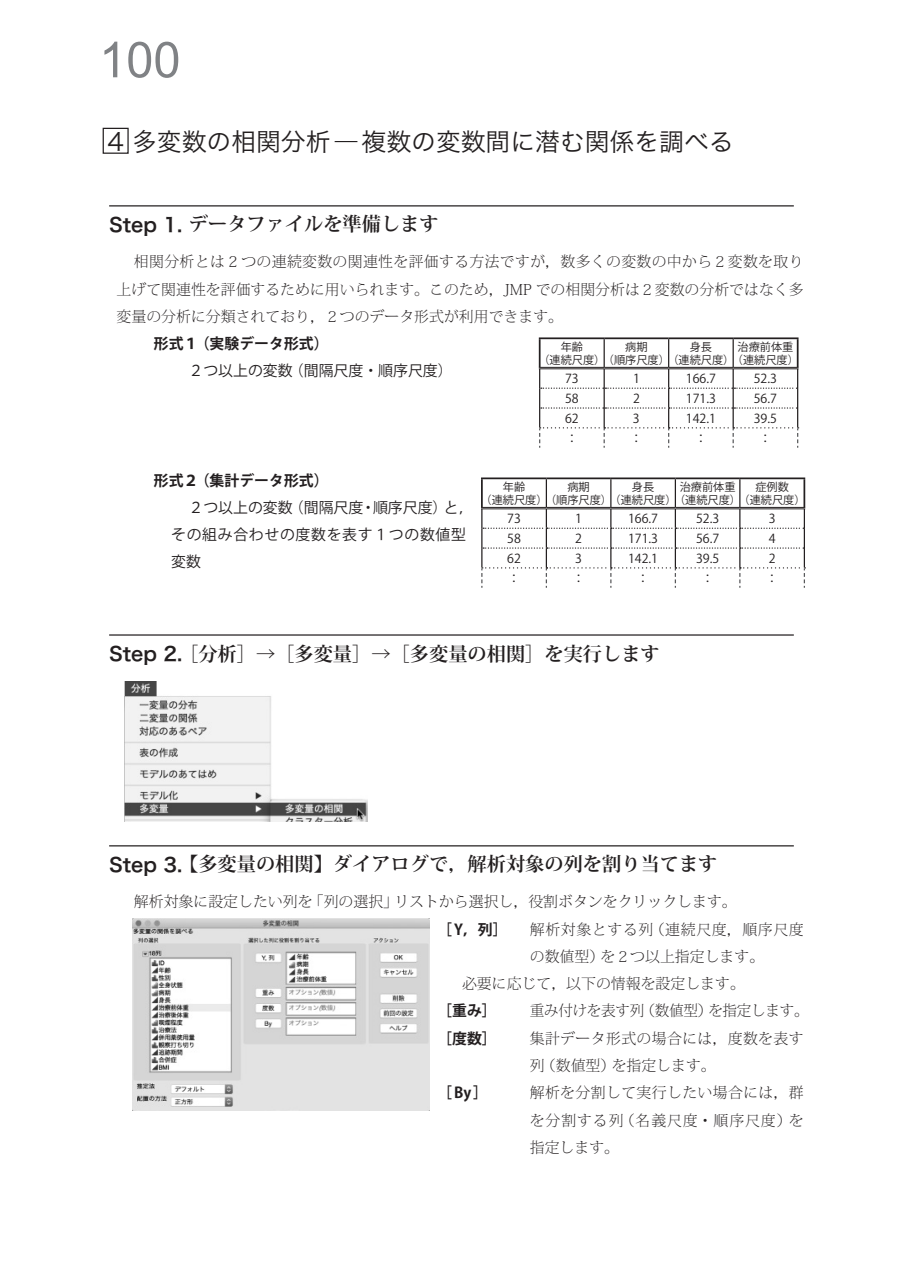
<style>
.page{position:relative;width:903px;height:1275px;background:#fff}
.page>*{position:absolute;margin:0;border:0;box-sizing:border-box;transform-origin:0 0}
.t1{font:49.52px "Arial Narrow";color:#808285;scale:1.2 1}
.t2{font:24.85px "Hira Kaku Pro N W3";color:#231f20}
.t3{font:700 19.25px "Koz Min Pr 6 N";color:#231f20}
.本文{font:200 14.88px/27.3px "Koz Min Pro";color:#231f20;text-align:justify}
.本文_3下{font:14.88px/27.3px "Koz Go Pr 6 N";letter-spacing:.045em;color:#231f20}
.本文-2{font:200 14.88px/27.3px "Koz Min Pro";letter-spacing:.045em;color:#231f20}
.本文-3{font:200 14.88px/27.3px "Koz Min Pro";letter-spacing:.025em;color:#231f20}
.本文_1下{font:700 14.88px "Koz Go Pr 6 N";color:#231f20}
.本文-4{font:200 14.88px "Koz Min Pro";letter-spacing:-.02em;color:#231f20}
.本文_3下-2{font:14.88px "Koz Go Pr 6 N";color:#231f20}
.本文-5{font:700 14.88px "Koz Go Pr 6 N";color:#231f20}
.t4{font:12.42px "Koz Go Pr 6 N";color:#231f20}
.t5{font:11.2px/13.7px "Koz Go Pr 6 N";color:#231f20;text-align:center}
.s1{font-family:"Hira Kaku Pro N W6";font-weight:400}
</style>
<div class="page">
<hr style="left:109px;top:205px;width:685px;height:1px;background:#231f20">
<hr style="left:109px;top:634px;width:685px;height:2px;background:#231f20">
<hr style="left:109px;top:845px;width:685px;height:1px;background:#231f20">
<div style="left:103px;top:128px;width:26px;height:26px;border:1px solid #231f20"></div>
<hr style="left:539px;top:337px;width:65px;height:2px;background:#231f20">
<hr style="left:604px;top:337px;width:65px;height:2px;background:#231f20">
<hr style="left:669px;top:337px;width:64px;height:2px;background:#231f20">
<hr style="left:733px;top:337px;width:65px;height:2px;background:#231f20">
<svg style="left:539px;top:339px;width:260px;height:109px"></svg>
<hr style="left:481px;top:477px;width:65px;height:2px;background:#231f20">
<hr style="left:546px;top:477px;width:65px;height:2px;background:#231f20">
<hr style="left:611px;top:477px;width:64px;height:2px;background:#231f20">
<hr style="left:675px;top:477px;width:65px;height:2px;background:#231f20">
<hr style="left:740px;top:477px;width:65px;height:2px;background:#231f20">
<svg style="left:481px;top:479px;width:324px;height:109px"></svg>
<img style="left:124px;top:681px;width:243px;height:141px">
<img style="left:132px;top:918px;width:298px;height:193px">
<h1 class="t1" style="left:99px;top:24px;width:69px">100</h1>
<p class="t2" style="left:107px;top:119px;width:628px">4 多変数の相関分析―複数の変数間に潜む関係を調べる</p>
<p class="t3" style="left:109px;top:214px;width:331px"><span class="s1">Step 1.</span> データファイルを準備します</p>
<p class="本文" style="left:117px;top:248px;width:688px;text-indent:17px">相関分析とは 2 つの連続変数の関連性を評価する方法ですが，数多くの変数の中から２変数を取り上げて関連性を評価するために用いられます。このため，JMP での相関分析は２変数の分析ではなく多変量の分析に分類されており，２つのデータ形式が利用できます。</p>
<p class="本文_1下" style="left:154px;top:335px;width:176px">形式１（実験データ形式）</p>
<p class="本文_3下-2" style="left:188px;top:363px;width:266px">２つ以上の変数（間隔尺度・順序尺度）</p>
<p class="t5" style="left:538px;top:340px;width:68px">年齢<br>（連続尺度）</p>
<p class="t5" style="left:603px;top:340px;width:68px">病期<br>（順序尺度）</p>
<p class="t5" style="left:667px;top:340px;width:68px">身長<br>（連続尺度）</p>
<p class="t5" style="left:732px;top:340px;width:68px">治療前体重（連続尺度）</p>
<p class="t4" style="left:565px;top:371px;width:15px">73</p>
<p class="t4" style="left:633px;top:371px;width:8px">1</p>
<p class="t4" style="left:686px;top:371px;width:32px">166.7</p>
<p class="t4" style="left:754px;top:371px;width:25px">52.3</p>
<p class="t4" style="left:565px;top:391px;width:15px">58</p>
<p class="t4" style="left:633px;top:391px;width:8px">2</p>
<p class="t4" style="left:686px;top:391px;width:32px">171.3</p>
<p class="t4" style="left:754px;top:391px;width:25px">56.7</p>
<p class="t4" style="left:565px;top:411px;width:15px">62</p>
<p class="t4" style="left:633px;top:411px;width:8px">3</p>
<p class="t4" style="left:686px;top:411px;width:32px">142.1</p>
<p class="t4" style="left:754px;top:411px;width:25px">39.5</p>
<p class="t4" style="left:566px;top:431px;width:14px">：</p>
<p class="t4" style="left:630px;top:431px;width:14px">：</p>
<p class="t4" style="left:695px;top:431px;width:14px">：</p>
<p class="t4" style="left:759px;top:431px;width:14px">：</p>
<p class="本文_1下" style="left:154px;top:472px;width:176px">形式２（集計データ形式）</p>
<p class="本文_3下" style="left:171px;top:494px;width:304px;text-indent:17px">２つ以上の変数（間隔尺度・順序尺度）と，その組み合わせの度数を表す１つの数値型変数</p>
<p class="t5" style="left:481px;top:480px;width:68px">年齢<br>（連続尺度）</p>
<p class="t5" style="left:545px;top:480px;width:68px">病期<br>（順序尺度）</p>
<p class="t5" style="left:610px;top:480px;width:68px">身長<br>（連続尺度）</p>
<p class="t5" style="left:674px;top:480px;width:68px">治療前体重（連続尺度）</p>
<p class="t5" style="left:739px;top:480px;width:68px">症例数<br>（連続尺度）</p>
<p class="t4" style="left:507px;top:511px;width:15px">73</p>
<p class="t4" style="left:575px;top:511px;width:8px">1</p>
<p class="t4" style="left:628px;top:511px;width:32px">166.7</p>
<p class="t4" style="left:696px;top:511px;width:25px">52.3</p>
<p class="t4" style="left:769px;top:511px;width:8px">3</p>
<p class="t4" style="left:507px;top:531px;width:15px">58</p>
<p class="t4" style="left:575px;top:531px;width:8px">2</p>
<p class="t4" style="left:628px;top:531px;width:32px">171.3</p>
<p class="t4" style="left:696px;top:531px;width:25px">56.7</p>
<p class="t4" style="left:769px;top:531px;width:8px">4</p>
<p class="t4" style="left:507px;top:551px;width:15px">62</p>
<p class="t4" style="left:575px;top:551px;width:8px">3</p>
<p class="t4" style="left:628px;top:551px;width:32px">142.1</p>
<p class="t4" style="left:696px;top:551px;width:25px">39.5</p>
<p class="t4" style="left:769px;top:551px;width:8px">2</p>
<p class="t4" style="left:508px;top:571px;width:14px">：</p>
<p class="t4" style="left:572px;top:571px;width:14px">：</p>
<p class="t4" style="left:637px;top:571px;width:14px">：</p>
<p class="t4" style="left:701px;top:571px;width:14px">：</p>
<p class="t4" style="left:766px;top:571px;width:14px">：</p>
<p class="t3" style="left:109px;top:643px;width:552px"><span class="s1">Step 2.</span> ［分析］→［多変量］→［多変量の相関］を実行します</p>
<p class="t3" style="left:109px;top:853px;width:610px"><span class="s1">Step 3.</span> 【多変量の相関】ダイアログで，解析対象の列を割り当てます</p>
<p class="本文" style="left:134px;top:888px;width:604px">解析対象に設定したい列を「列の選択」リストから選択し，役割ボタンをクリックします。</p>
<p class="本文-5" style="left:437px;top:921px;width:72px">［ Y，列］</p>
<p class="本文-2" style="left:530px;top:915px;width:275px">解析対象とする列（連続尺度，順序尺度の数値型）を２つ以上指定します。</p>
<p class="本文" style="left:462px;top:970px;width:284px">必要に応じて，以下の情報を設定します。</p>
<p class="本文-5" style="left:437px;top:1003px;width:61px">［重み］</p>
<p class="本文-4" style="left:530px;top:1001px;width:280px">重み付けを表す列（数値型）を指定します。</p>
<p class="本文-5" style="left:437px;top:1030px;width:61px">［度数］</p>
<p class="本文-3" style="left:530px;top:1024px;width:275px">集計データ形式の場合には，度数を表す列（数値型）を指定します。</p>
<p class="本文-5" style="left:437px;top:1084px;width:52px">［By］</p>
<p class="本文" style="left:530px;top:1079px;width:275px">解析を分割して実行したい場合には，群を分割する列（名義尺度・順序尺度）を指定します。</p>
</div>
